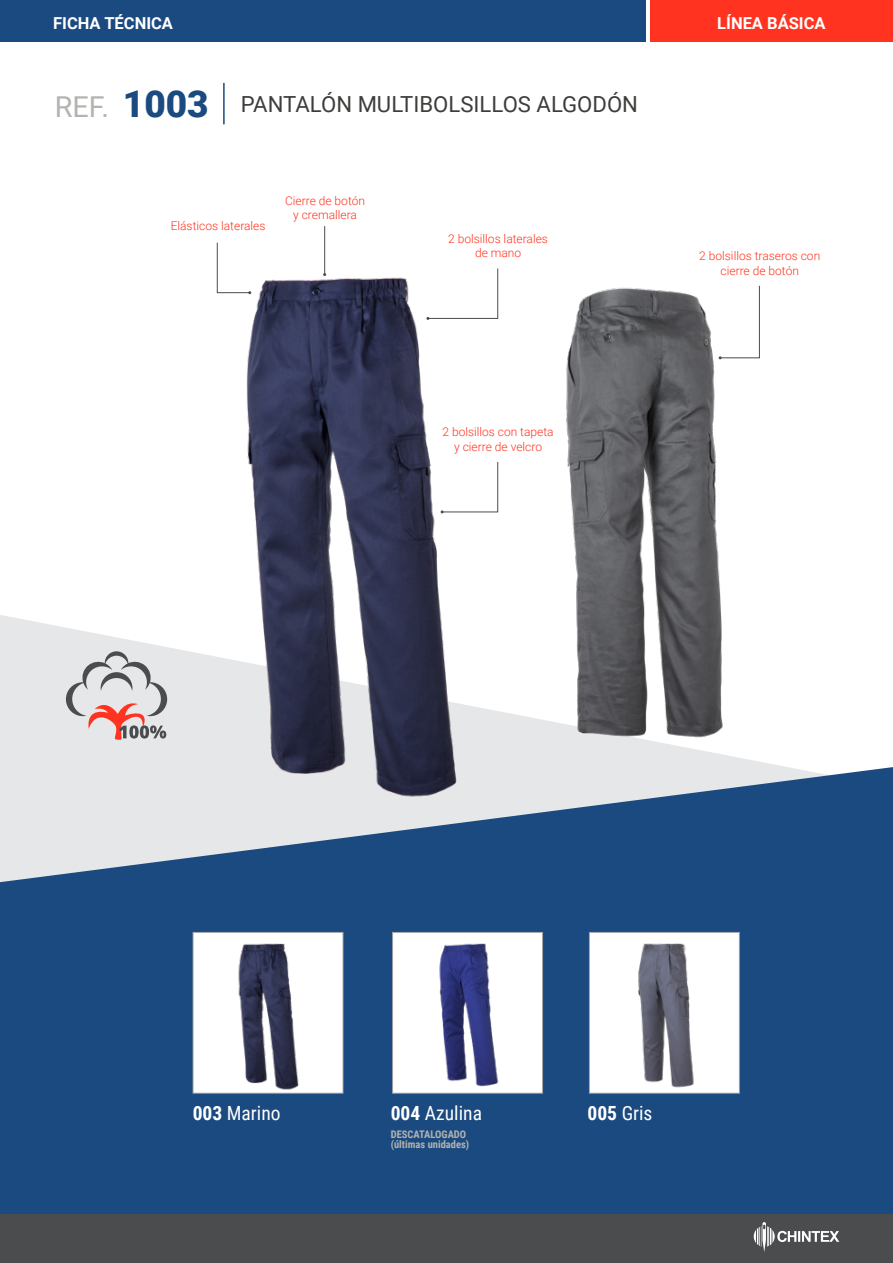
<style>
.page{position:relative;width:893px;height:1263px;background:#fff}
.page>*{position:absolute;margin:0;border:0;box-sizing:border-box;transform-origin:0 0}
.t1{font:22.2px "Roboto";color:#3d3d3b}
.t2{font:19.5px "Roboto Condensed";color:#fff}
.t3{font:700 16.5px "Roboto";color:#fff}
.t4{font:300 12px/14.4px "Roboto";color:#ff331f;text-align:center}
.t5{font:700 10.5px/10.5px "Roboto Condensed";color:#b3b3b0}
.s1{font-size:28.8px;color:#b3b3b0}
.s2{font-weight:900;font-size:37.05px;color:#1a4a80}
.s3{font-weight:700}
</style>
<div class="page">
<svg style="left:0;top:615px;width:775px;height:150px;fill:#e6e7e9"></svg>
<svg style="left:0;top:765px;width:893px;height:449px;background:#355f8e"></svg>
<div style="left:0;top:0;width:645px;height:42px;background:#1a4a80"></div>
<div style="left:0;top:1214px;width:893px;height:49px;background:#4b4c4d"></div>
<div style="left:650px;top:0;width:243px;height:42px;background:#ff331f"></div>
<svg style="left:754px;top:1222px;width:85px;height:30px"></svg>
<hr style="left:223px;top:83px;width:2px;height:41px;background:#1a4a80">
<img style="left:563px;top:288px;width:212px;height:462px">
<div style="left:193px;top:932px;width:150px;height:161px;background:#fff"></div>
<img style="left:238px;top:943px;width:61px;height:147px">
<div style="left:193px;top:932px;width:150px;height:161px;border:1px solid #a3a4a8"></div>
<div style="left:393px;top:932px;width:149px;height:161px;background:#fff"></div>
<img style="left:439px;top:943px;width:60px;height:144px">
<div style="left:392px;top:932px;width:151px;height:161px;border:1px solid #a3a4a8"></div>
<div style="left:589px;top:932px;width:150px;height:161px;background:#fff"></div>
<img style="left:638px;top:943px;width:56px;height:145px">
<div style="left:589px;top:932px;width:151px;height:161px;border:1px solid #a3a4a8"></div>
<img style="left:230px;top:240px;width:241px;height:569px">
<svg style="left:426px;top:268px;width:72px;height:52px"></svg>
<hr style="left:324px;top:226px;width:1px;height:49px;background:#4b4c4d">
<svg style="left:217px;top:242px;width:34px;height:52px"></svg>
<svg style="left:719px;top:285px;width:41px;height:74px"></svg>
<svg style="left:441px;top:461px;width:57px;height:52px"></svg>
<svg style="left:66px;top:651px;width:101px;height:89px;background:#cfc2c2"></svg>
<h3 class="t3" style="left:53px;top:11px;width:121px">FICHA TÉCNICA</h3>
<h3 class="t3" style="left:717px;top:11px;width:110px">LÍNEA BÁSICA</h3>
<h1 class="t1" style="left:55px;top:89px;width:585px"><span class="s1">REF.</span> <span class="s2">1003</span> PANTALÓN MULTIBOLSILLOS ALGODÓN</h1>
<p class="t4" style="left:171px;top:218px;width:96px">Elásticos laterales</p>
<p class="t4" style="left:285px;top:193px;width:81px">Cierre de botón y cremallera</p>
<p class="t4" style="left:448px;top:231px;width:101px">2 bolsillos laterales de mano</p>
<p class="t4" style="left:442px;top:424px;width:113px">2 bolsillos con tapeta y cierre de velcro</p>
<p class="t4" style="left:699px;top:248px;width:122px">2 bolsillos traseros con cierre de botón</p>
<h2 class="t2" style="left:193px;top:1099px;width:89px"><span class="s3">003</span> Marino</h2>
<h2 class="t2" style="left:391px;top:1099px;width:93px"><span class="s3">004</span> Azulina</h2>
<h2 class="t2" style="left:587px;top:1099px;width:67px"><span class="s3">005</span> Gris</h2>
<p class="t5" style="left:391px;top:1128px;width:80px">DESCATALOGADO (últimas unidades)</p>
</div>
